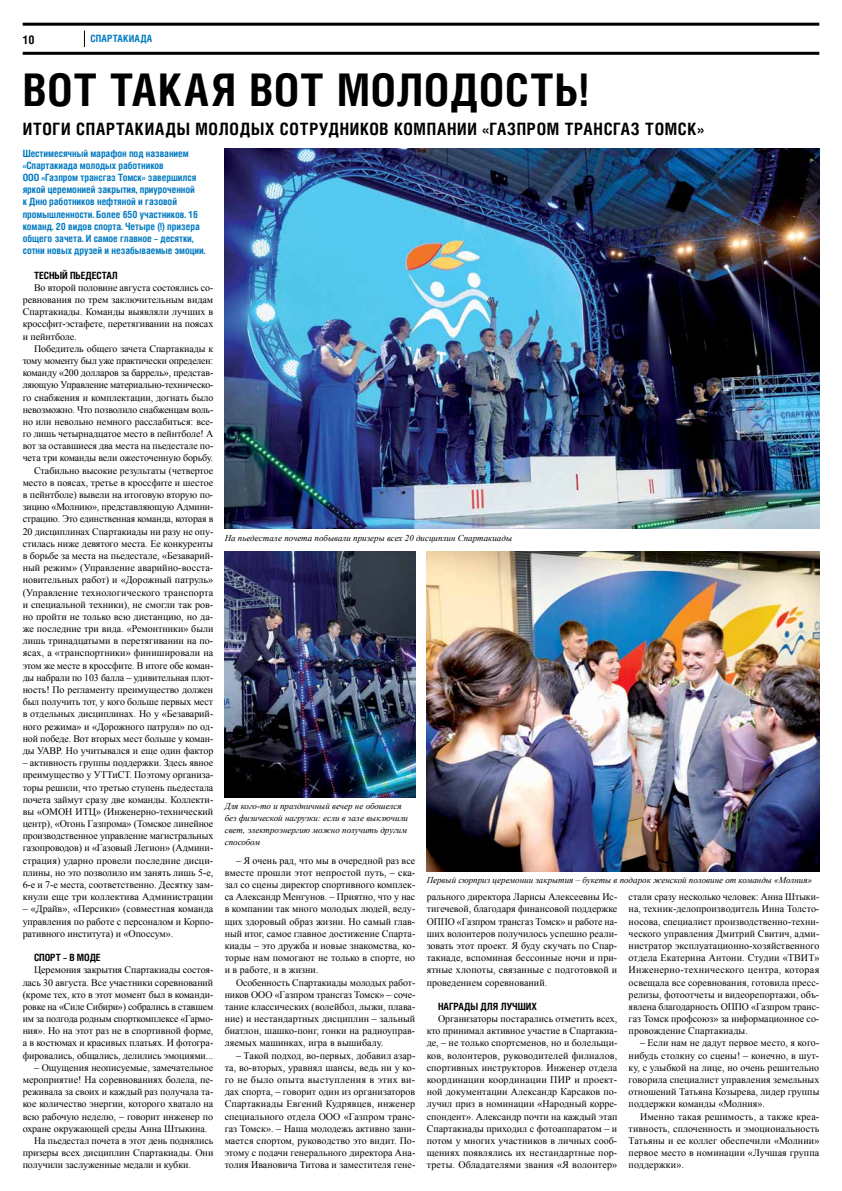
<style>
.page{position:relative;width:842px;height:1191px;background:#fff}
.page>*{position:absolute;margin:0;border:0;box-sizing:border-box;transform-origin:0 0}
.t1{font:700 45px "Helios Cond";letter-spacing:.105em;color:#000}
.t2{font:700 17px "Helios Cond";letter-spacing:.115em;color:#000}
.t3{font:700 12px "Helios Cond C";color:#000}
.t4{font:10px/12.2px "Times New Roman";letter-spacing:-.005em;color:#000;text-align:justify}
.t5{font:700 10px/12.2px "Helios Cond";letter-spacing:-.005em;color:#0079c1}
.t6{font:700 10px "Helios Cond";letter-spacing:.005em;color:#000}
.t7{font:700 10px "Helios Cond";letter-spacing:.035em;color:#000}
.t8{font:700 10px "Helios Cond C";letter-spacing:.025em;color:#0079c1}
.t9{font:italic 9px/12px "Times New Roman";color:#000}
</style>
<div class="page">
<hr style="left:23px;top:52px;width:796px;height:3px;background:#000">
<hr style="left:23px;top:23px;width:796px;height:3px;background:#000">
<svg style="left:84px;top:30px;width:1px;height:17px"></svg>
<img style="left:225px;top:148px;width:594px;height:380px">
<img style="left:225px;top:551px;width:190px;height:246px">
<img style="left:427px;top:551px;width:392px;height:321px">
<p class="t3" style="left:23px;top:32px;width:13px">10</p>
<p class="t8" style="left:90px;top:33px;width:63px">Спартакиада</p>
<h1 class="t1" style="left:23px;top:62px;width:567px">Вот такая вот молодость!</h1>
<p class="t5" style="left:23px;top:147px;width:168px">Шестимесячный марафон под названием «Спартакиада молодых работников<br>ООО</p>
<h2 class="t2" style="left:23px;top:118px;width:683px">Итоги Спартакиады молодых сотрудников компании «Газпром трансгаз Томск»</h2>
<p class="t5" style="left:23px;top:171px;width:184px;text-indent:19px">«Газпром трансгаз Томск» завершился яркой церемонией закрытия, приуроченной<br>к Дню работников нефтяной и газовой промышленности. Более 650 участников. 16 команд. 20 видов спорта. Четыре (!) призера общего зачета. И самое главное – десятки, сотни новых друзей и незабываемые эмоции.</p>
<p class="t6" style="left:34px;top:269px;width:85px">Тесный пьедестал</p>
<p class="t4" style="left:23px;top:281px;width:192px;text-indent:11px">Во второй половине августа состоялись со&shy;ревнования по трем заключительным видам Спартакиады. Команды выявляли лучших в кроссфит-эстафете, перетягивании на поясах и пейнтболе.</p>
<p class="t4" style="left:23px;top:342px;width:192px;text-align:right">Победитель общего зачета Спартакиады к тому моменту был уже практически определен: команду «200 долларов за баррель», представ&shy;ляющую Управление материально-техническо&shy;го снабжения и комплектации, догнать было невозможно. Что позволило снабженцам воль&shy;но или невольно немного расслабиться: все&shy;го лишь четырнадцатое место в пейнтболе! А вот за оставшиеся два места на пьедестале по&shy;чета три команды вели ожесточенную борьбу.<br>Стабильно высокие результаты (четвертое место в поясах, третье в кроссфите и шестое в пейнтболе) вывели на итоговую вторую по&shy;зицию «Молнию», представляющую Админи&shy;страцию. Это единственная команда, которая в 20 дисциплинах Спартакиады ни разу не опу&shy;стилась ниже девятого места. Ее конкуренты в борьбе за места на пьедестале, «Безаварий&shy;ный режим» (Управление аварийно-восста&shy;новительных работ) и «Дорожный патруль» (Управление технологического транспорта и специальной техники), не смогли так ров&shy;но пройти не только всю дистанцию, но да&shy;же последние три вида. «Ремонтники» были лишь тринадцатыми в перетягивании на по&shy;ясах, а «транспортники» финишировали на этом же месте в кроссфите. В итоге обе коман&shy;ды набрали по 103 балла – удивительная плот&shy;ность! По регламенту преимущество должен был получить тот, у кого больше первых мест в отдельных дисциплинах. Но у «Безаварий&shy;ного режима» и «Дорожного патруля» по од&shy;ной победе. Вот вторых мест больше у коман&shy;ды УАВР. Но учитывался и еще один фактор</p>
<p class="t4" style="left:23px;top:756px;width:192px">– активность группы поддержки. Здесь явное преимущество у УТТиСТ. Поэтому организа&shy;торы решили, что третью ступень пьедестала почета займут сразу две команды. Коллекти&shy;вы «ОМОН ИТЦ» (Инженерно-технический центр), «Огонь Газпрома» (Томское линейное производственное управление магистральных газопроводов) и «Газовый Легион» (Админи&shy;страция) ударно провели последние дисци&shy;плины, но это позволило им занять лишь 5-е, 6-е и 7-е места, соответственно. Десятку зам&shy;кнули еще три коллектива Администрации</p>
<p class="t4" style="left:23px;top:902px;width:192px">– «Драйв», «Персики» (совместная команда управления по работе с персоналом и Корпо&shy;ративного института) и «Опоссум».</p>
<p class="t6" style="left:34px;top:951px;width:68px">Спорт – в моде</p>
<p class="t4" style="left:23px;top:963px;width:192px;text-indent:11px">Церемония закрытия Спартакиады состоя&shy;лась 30 августа. Все участники соревнований (кроме тех, кто в этот момент был в команди&shy;ровке на «Силе Сибири») собрались в ставшем им за полгода родным спорткомплексе «Гармо&shy;ния». Но на этот раз не в спортивной форме, а в костюмах и красивых платьях. И фотогра&shy;фировались, общались, делились эмоциями...</p>
<p class="t4" style="left:34px;top:1061px;width:181px">– Ощущения неописуемые, замечательное</p>
<p class="t4" style="left:23px;top:1073px;width:192px">мероприятие! На соревнованиях болела, пе-</p>
<p class="t4" style="left:23px;top:1085px;width:192px">реживала за своих и каждый раз получала та-</p>
<p class="t4" style="left:23px;top:1097px;width:192px">кое количество энергии, которого хватало на</p>
<p class="t4" style="left:23px;top:1110px;width:192px">всю рабочую неделю, – говорит инженер по</p>
<p class="t4" style="left:23px;top:1122px;width:186px">охране окружающей среды Анна Штыкина.</p>
<p class="t4" style="left:34px;top:1134px;width:181px">На пьедестал почета в этот день поднялись</p>
<p class="t4" style="left:23px;top:1146px;width:192px">призеры всех дисциплин Спартакиады. Они</p>
<p class="t4" style="left:23px;top:1158px;width:170px">получили заслуженные медали и кубки.</p>
<p class="t9" style="left:225px;top:532px;width:289px">На пьедестале почета побывали призеры всех 20 дисциплин Спартакиады</p>
<p class="t9" style="left:225px;top:799px;width:185px">Для кого-то и праздничный вечер не обошелся без физической нагрузки: если в зале выключили свет, электроэнергию можно получить другим способом</p>
<p class="t4" style="left:225px;top:854px;width:192px;text-indent:11px">– Я очень рад, что мы в очередной раз все вместе прошли этот непростой путь, – ска&shy;зал со сцены директор спортивного комплек&shy;са Александр Менгунов. – Приятно, что у нас в компании так много молодых людей, веду&shy;щих здоровый образ жизни. Но самый глав&shy;ный итог, самое главное достижение Спарта&shy;киады – это дружба и новые знакомства, ко&shy;торые нам помогают не только в спорте, но и в работе, и в жизни.</p>
<p class="t4" style="left:225px;top:976px;width:192px;text-indent:11px">Особенность Спартакиады молодых работ&shy;ников ООО «Газпром трансгаз Томск» – соче&shy;тание классических (волейбол, лыжи, плава&shy;ние) и нестандартных дисциплин – зальный биатлон, шашко-понг, гонки на радиоуправ&shy;ляемых машинках, игра в вышибалу.</p>
<p class="t4" style="left:225px;top:1049px;width:192px;text-indent:11px">– Такой подход, во-первых, добавил азар&shy;та, во-вторых, уравнял шансы, ведь ни у ко&shy;го не было опыта выступления в этих ви&shy;дах спорта, – говорит один из организаторов Спартакиады Евгений Кудрявцев, инженер специального отдела ООО «Газпром транс&shy;газ Томск». – Наша молодежь активно зани&shy;мается спортом, руководство это видит. По&shy;этому с подачи генерального директора Ана&shy;толия Ивановича Титова и заместителя гене-</p>
<p class="t9" style="left:427px;top:874px;width:387px">Первый сюрприз церемонии закрытия – букеты в подарок женской половине от команды «Молния»</p>
<p class="t4" style="left:427px;top:890px;width:192px">рального директора Ларисы Алексеевны Ис&shy;тигечевой, благодаря финансовой поддержке ОППО «Газпром трансгаз Томск» и работе на&shy;ших волонтеров получилось успешно реали&shy;зовать этот проект. Я буду скучать по Спар&shy;такиаде, вспоминая бессонные ночи и при&shy;ятные хлопоты, связанные с подготовкой и проведением соревнований.</p>
<p class="t7" style="left:438px;top:1000px;width:101px">Награды для лучших</p>
<p class="t4" style="left:427px;top:1012px;width:192px;text-indent:11px">Организаторы постарались отметить всех, кто принимал активное участие в Спартакиа&shy;де, – не только спортсменов, но и болельщи&shy;ков, волонтеров, руководителей филиалов, спортивных инструкторов. Инженер отдела координации координации ПИР и проект&shy;ной документации Александр Карсаков по&shy;лучил приз в номинации «Народный корре&shy;спондент». Александр почти на каждый этап Спартакиады приходил с фотоаппаратом – и потом у многих участников в личных сооб&shy;щениях появлялись их нестандартные пор&shy;треты. Обладателями звания «Я волонтер»</p>
<p class="t4" style="left:629px;top:890px;width:192px">стали сразу несколько человек: Анна Штыки&shy;на, техник-делопроизводитель Инна Толсто&shy;носова, специалист производственно-техни&shy;ческого управления Дмитрий Свитич, адми&shy;нистратор эксплуатационно-хозяйственного отдела Екатерина Антони. Студии «ТВИТ» Инженерно-технического центра, которая освещала все соревнования, готовила пресс&shy;релизы, фотоотчеты и видеорепортажи, объ&shy;явлена благодарность ОППО «Газпром транс&shy;газ Томск профсоюз» за информационное со&shy;провождение Спартакиады.</p>
<p class="t4" style="left:629px;top:1036px;width:192px;text-indent:11px">– Если нам не дадут первое место, я кого&shy;нибудь столкну со сцены! – конечно, в шут&shy;ку, с улыбкой на лице, но очень решительно говорила специалист управления земельных отношений Татьяна Козырева, лидер группы поддержки команды «Молния».</p>
<p class="t4" style="left:629px;top:1110px;width:192px;text-indent:11px">Именно такая решимость, а также креа&shy;тивность, сплоченность и эмоциональность Татьяны и ее коллег обеспечили «Молнии» первое место в номинации «Лучшая группа поддержки».</p>
</div>
